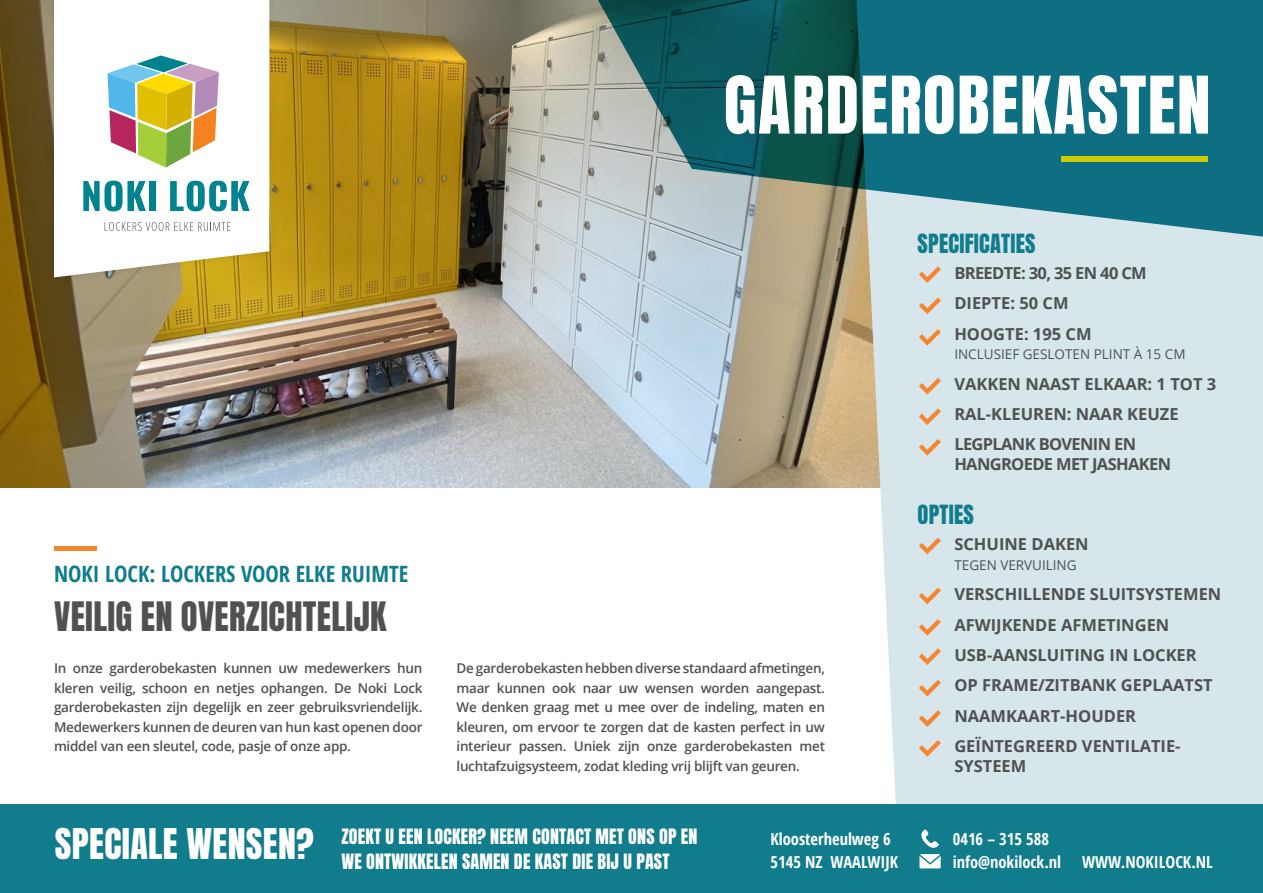
<style>
.page{position:relative;width:1263px;height:893px;background:#fff}
.page>*{position:absolute;margin:0;border:0;box-sizing:border-box;transform-origin:0 0}
.t1{font:67.5px "Anton";letter-spacing:.02em;color:#fff}
.t2{font:36px "Anton";letter-spacing:.01em;color:#fff}
.t3{font:34.5px "Anton";letter-spacing:.01em;color:#4f5153}
.t4{font:700 22.5px "Open Sans Condensed";color:#107c8c}
.t5{font:22.5px "Anton";letter-spacing:.01em;color:#107c8c}
.t6{font:18px "Anton";letter-spacing:.01em;color:#fff}
.t7{font:700 16.5px "Open Sans";color:#4f5153}
.t8{font:700 16.5px "Open Sans Condensed";color:#fff}
.t9{font:700 16.5px "Open Sans";letter-spacing:-.04em;color:#4f5153}
.t10{font:600 13.5px/19.5px "Open Sans";letter-spacing:-.02em;color:#4f5153;text-align:justify}
.t11{font:13.5px "Open Sans";color:#4f5153}
</style>
<div class="page">
<img style="left:0;top:0;width:856px;height:488px">
<div style="left:46px;top:0;width:231px;height:285px;background:#231f20;opacity:.13"></div>
<svg style="left:54px;top:0;width:215px;height:277px"></svg>
<div style="left:82px;top:55px;width:168px;height:176px;background:#fff"></div>
<svg style="left:83px;top:181px;width:63px;height:30px"></svg>
<div style="left:149px;top:181px;width:7px;height:30px;background:#00828f"></div>
<svg style="left:170px;top:181px;width:80px;height:30px"></svg>
<svg style="left:107px;top:56px;width:112px;height:112px"></svg>
<svg style="left:105px;top:222px;width:125px;height:9px"></svg>
<div style="left:856px;top:240px;width:407px;height:564px;background:#d6e6eb"></div>
<svg style="left:581px;top:0;width:682px;height:240px;background:#387d85"></svg>
<div style="left:1061px;top:157px;width:147px;height:5px;background:#cc0"></div>
<div style="left:0;top:804px;width:1263px;height:89px;background:#107c8c"></div>
<svg style="left:921px;top:829px;width:18px;height:19px"></svg>
<svg style="left:919px;top:854px;width:22px;height:14px"></svg>
<svg style="left:919px;top:266px;width:22px;height:17px"></svg>
<svg style="left:919px;top:329px;width:22px;height:17px"></svg>
<svg style="left:919px;top:298px;width:22px;height:16px"></svg>
<svg style="left:919px;top:378px;width:22px;height:17px"></svg>
<svg style="left:919px;top:408px;width:22px;height:17px"></svg>
<svg style="left:919px;top:439px;width:22px;height:17px"></svg>
<svg style="left:919px;top:538px;width:22px;height:16px"></svg>
<svg style="left:919px;top:619px;width:22px;height:17px"></svg>
<svg style="left:919px;top:588px;width:22px;height:16px"></svg>
<svg style="left:919px;top:648px;width:22px;height:17px"></svg>
<svg style="left:919px;top:680px;width:22px;height:16px"></svg>
<svg style="left:919px;top:710px;width:22px;height:17px"></svg>
<svg style="left:919px;top:740px;width:22px;height:17px"></svg>
<hr style="left:54px;top:547px;width:43px;height:4px;background:#f58631">
<p class="t1" style="left:724px;top:71px;width:488px">GARDEROBEKASTEN</p>
<p class="t4" style="left:54px;top:558px;width:356px">NOKI LOCK: LOCKERS VOOR ELKE RUIMTE</p>
<p class="t3" style="left:54px;top:599px;width:334px">VEILIG EN OVERZICHTELIJK</p>
<p class="t10" style="left:54px;top:658px;width:370px">In onze garderobekasten kunnen uw medewerkers hun kleren veilig, schoon en netjes ophangen. De Noki Lock garderobekasten zijn degelijk en zeer gebruiksvriendelijk.<br>Medewerkers kunnen de deuren van hun kast openen door middel van een sleutel, code, pasje of onze app.</p>
<p class="t10" style="left:456px;top:658px;width:370px">De garderobekasten hebben diverse standaard afmetingen, maar kunnen ook naar uw wensen worden aangepast.<br>We denken graag met u mee over de indeling, maten en kleuren, om ervoor te zorgen dat de kasten perfect in uw interieur passen. Uniek zijn onze garderobekasten met luchtafzuigsysteem, zodat kleding vrij blijft van geuren.</p>
<p class="t5" style="left:917px;top:232px;width:120px">SPECIFICATIES</p>
<p class="t9" style="left:954px;top:261px;width:194px">BREEDTE: 30, 35 EN 40 CM</p>
<p class="t7" style="left:954px;top:292px;width:116px">DIEPTE: 50 CM</p>
<p class="t7" style="left:954px;top:322px;width:139px">HOOGTE: 195 CM</p>
<p class="t11" style="left:954px;top:345px;width:233px">INCLUSIEF GESLOTEN PLINT À 15 CM</p>
<p class="t7" style="left:954px;top:372px;width:263px">VAKKEN NAAST ELKAAR: 1 TOT 3</p>
<p class="t7" style="left:954px;top:402px;width:226px">RAL-KLEUREN: NAAR KEUZE</p>
<p class="t9" style="left:954px;top:433px;width:183px">LEGPLANK BOVENIN EN</p>
<p class="t9" style="left:954px;top:452px;width:218px">HANGROEDE MET JASHAKEN</p>
<p class="t5" style="left:917px;top:504px;width:58px">OPTIES</p>
<p class="t7" style="left:954px;top:533px;width:136px">SCHUINE DAKEN</p>
<p class="t11" style="left:954px;top:556px;width:124px">TEGEN VERVUILING</p>
<p class="t7" style="left:954px;top:583px;width:268px">VERSCHILLENDE SLUITSYSTEMEN</p>
<p class="t7" style="left:954px;top:613px;width:216px">AFWIJKENDE AFMETINGEN</p>
<p class="t7" style="left:954px;top:643px;width:244px">USB-AANSLUITING IN LOCKER</p>
<p class="t7" style="left:954px;top:674px;width:260px">OP FRAME/ZITBANK GEPLAATST</p>
<p class="t7" style="left:954px;top:704px;width:183px">NAAMKAART-HOUDER</p>
<p class="t7" style="left:954px;top:734px;width:228px">GEÏNTEGREERD VENTILATIE-</p>
<p class="t7" style="left:954px;top:754px;width:74px">SYSTEEM</p>
<p class="t2" style="left:55px;top:825px;width:260px">SPECIALE WENSEN?</p>
<p class="t8" style="left:953px;top:828px;width:98px">0416 – 315 588</p>
<p class="t6" style="left:341px;top:827px;width:358px">ZOEKT U EEN LOCKER? NEEM CONTACT MET ONS OP EN</p>
<p class="t6" style="left:341px;top:852px;width:330px">WE ONTWIKKELEN SAMEN DE KAST DIE BIJ U PAST</p>
<p class="t8" style="left:1082px;top:850px;width:132px">WWW.NOKILOCK.NL</p>
<p class="t8" style="left:770px;top:828px;width:122px">Kloosterheulweg 6</p>
<p class="t8" style="left:770px;top:850px;width:129px">5145 NZ WAALWIJK</p>
<p class="t8" style="left:953px;top:850px;width:110px">info@nokilock.nl</p>
</div>
